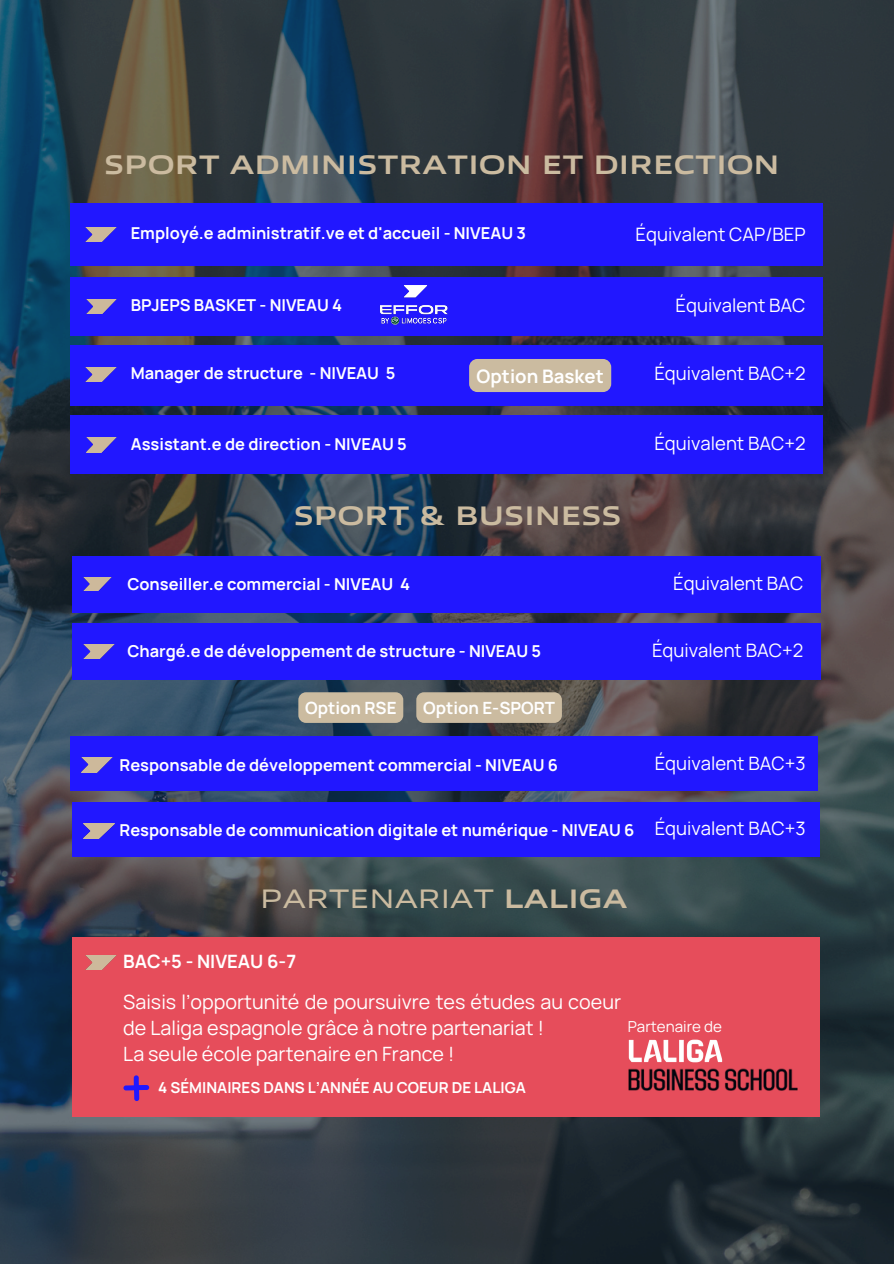
<style>
.page{position:relative;width:894px;height:1264px;background:#fff}
.page>*{position:absolute;margin:0;border:0;box-sizing:border-box;transform-origin:0 0}
.t1{font:700 27px "Allumi Std Extended";color:#cbbba0}
.t2{font:27px "Allumi Std Extended";color:#cbbba0}
.t3{font:19.65px/26.1px "Manrope";color:#fff}
.t4{font:700 18.6px "Manrope";color:#fff}
.t5{font:18.45px "Manrope";color:#fff}
.t6{font:700 18.3px "Manrope";color:#fff}
.t7{font:700 16.8px "Manrope";color:#fff}
.t8{font:700 16.35px "Manrope";color:#fff}
.t9{font:700 15.15px "Manrope";color:#fff}
.t10{font:15.15px "Manrope";color:#fff}
.s1{font-weight:700}
</style>
<div class="page">
<img style="left:0;top:0;width:893px;height:1263px">
<div style="left:72px;top:623px;width:748px;height:57px;background:#2117ff"></div>
<div style="left:70px;top:345px;width:753px;height:61px;background:#2117ff"></div>
<div style="left:70px;top:203px;width:753px;height:62px;background:#2117ff"></div>
<div style="left:70px;top:277px;width:752px;height:58px;background:#2117ff"></div>
<div style="left:70px;top:736px;width:747px;height:54px;background:#2117ff"></div>
<img style="left:86px;top:367px;width:30px;height:15px">
<img style="left:86px;top:227px;width:30px;height:15px">
<div style="left:72px;top:556px;width:748px;height:56px;background:#2117ff"></div>
<img style="left:84px;top:577px;width:28px;height:14px">
<div style="left:72px;top:937px;width:747px;height:179px;background:#e64d5b"></div>
<img style="left:628px;top:1068px;width:170px;height:23px">
<img style="left:628px;top:1039px;width:106px;height:31px">
<div style="left:70px;top:416px;width:752px;height:58px;background:#2117ff"></div>
<img style="left:86px;top:299px;width:30px;height:15px">
<img style="left:86px;top:437px;width:30px;height:15px">
<img style="left:84px;top:644px;width:30px;height:15px">
<img style="left:82px;top:757px;width:30px;height:15px">
<img style="left:86px;top:955px;width:30px;height:14px">
<div style="left:72px;top:803px;width:747px;height:54px;background:#2117ff"></div>
<img style="left:84px;top:823px;width:30px;height:15px">
<svg style="left:123px;top:1075px;width:26px;height:26px"></svg>
<img style="left:380px;top:285px;width:68px;height:40px">
<div style="left:298px;top:692px;width:105px;height:31px;background:#cbbba0;border-radius:8px"></div>
<div style="left:416px;top:692px;width:145px;height:31px;background:#cbbba0;border-radius:8px"></div>
<div style="left:469px;top:359px;width:142px;height:33px;background:#cbbba0;border-radius:8px"></div>
<h5 class="t1" style="left:104px;top:145px;width:677px">SPORT ADMINISTRATION ET DIRECTION</h5>
<p class="t8" style="left:131px;top:221px;width:396px">Employé.e administratif.ve et d'accueil - NIVEAU 3</p>
<h1 class="t5" style="left:635px;top:222px;width:171px">Équivalent CAP/BEP</h1>
<h1 class="t8" style="left:131px;top:293px;width:213px">BPJEPS BASKET - NIVEAU 4</h1>
<p class="t5" style="left:675px;top:292px;width:131px">Équivalent BAC</p>
<p class="t8" style="left:131px;top:361px;width:266px">Manager de structure - NIVEAU 5</p>
<p class="t4" style="left:476px;top:363px;width:129px">Option Basket</p>
<h5 class="t5" style="left:654px;top:360px;width:153px">Équivalent BAC+2</h5>
<h5 class="t8" style="left:131px;top:432px;width:277px">Assistant.e de direction - NIVEAU 5</h5>
<p class="t5" style="left:654px;top:430px;width:153px">Équivalent BAC+2</p>
<p class="t1" style="left:294px;top:496px;width:329px">SPORT &amp; BUSINESS</p>
<p class="t8" style="left:127px;top:572px;width:284px">Conseiller.e commercial - NIVEAU 4</p>
<h6 class="t8" style="left:127px;top:639px;width:415px">Chargé.e de développement de structure - NIVEAU 5</h6>
<h4 class="t7" style="left:305px;top:696px;width:93px">Option RSE</h4>
<p class="t7" style="left:423px;top:696px;width:133px">Option E-SPORT</p>
<h5 class="t8" style="left:119px;top:753px;width:440px">Responsable de développement commercial - NIVEAU 6</h5>
<p class="t5" style="left:673px;top:570px;width:131px">Équivalent BAC</p>
<h5 class="t5" style="left:652px;top:637px;width:153px">Équivalent BAC+2</h5>
<p class="t5" style="left:654px;top:750px;width:152px">Équivalent BAC+3</p>
<p class="t8" style="left:119px;top:818px;width:516px">Responsable de communication digitale et numérique - NIVEAU 6</p>
<p class="t5" style="left:654px;top:815px;width:152px">Équivalent BAC+3</p>
<p class="t2" style="left:260px;top:879px;width:369px">PARTENARIAT <span class="s1">LALIGA</span></p>
<p class="t6" style="left:123px;top:948px;width:174px">BAC+5 - NIVEAU 6-7</p>
<h5 class="t3" style="left:123px;top:988px;width:499px">Saisis l’opportunité de poursuivre tes études au coeur de Laliga espagnole grâce à notre partenariat !<br>La seule école partenaire en France !</h5>
<p class="t9" style="left:158px;top:1076px;width:369px">4 SÉMINAIRES DANS L’ANNÉE AU COEUR DE LALIGA</p>
<p class="t10" style="left:627px;top:1015px;width:95px">Partenaire de</p>
</div>
